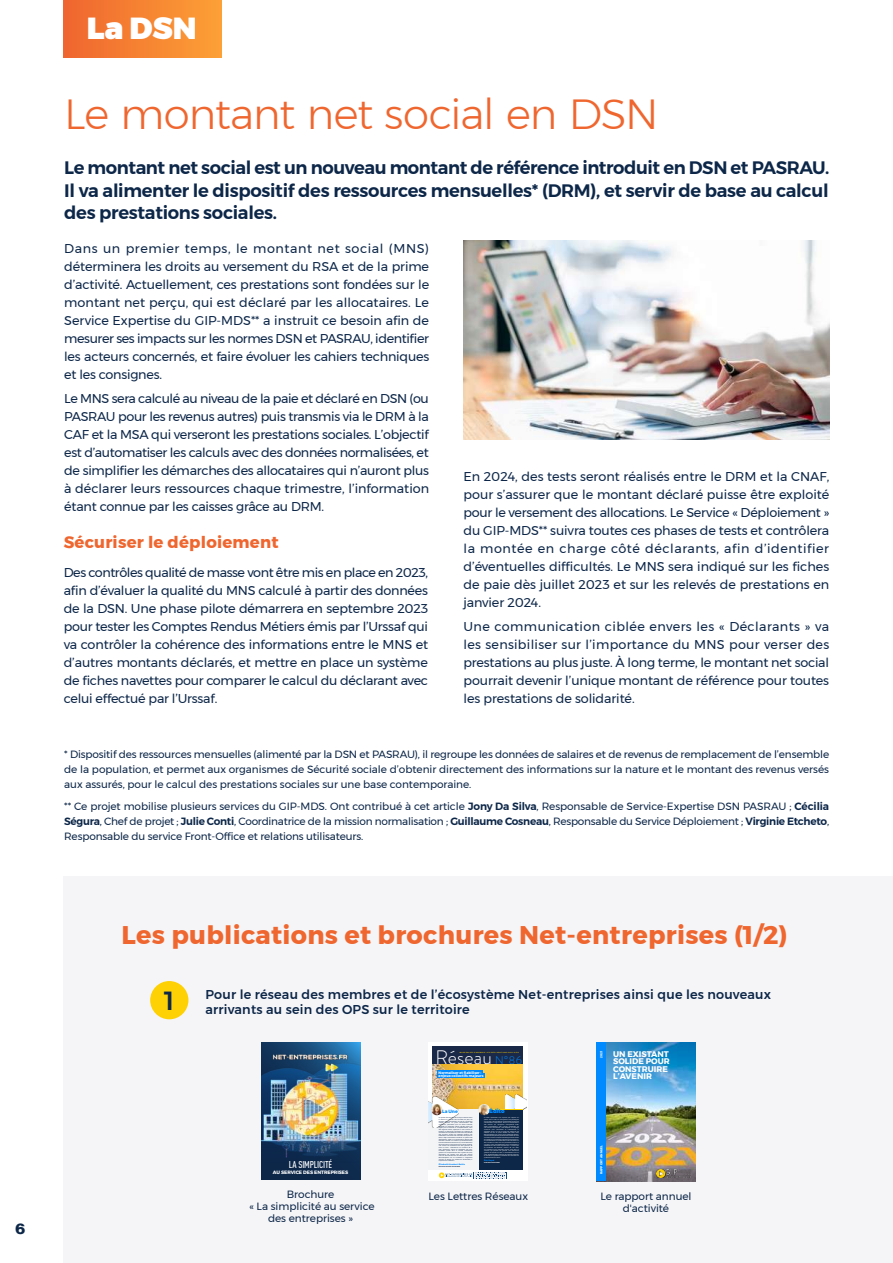
<style>
.page{position:relative;width:893px;height:1263px;background:#fff}
.page>*{position:absolute;margin:0;border:0;box-sizing:border-box;transform-origin:0 0}
.t1{font:300 42px "Montserrat V1";letter-spacing:-.025em;color:#ef662f}
.t2{font:900 30.45px "Montserrat V1";color:#fff}
.t3{font:700 25.5px "Montserrat V1";letter-spacing:.01em;color:#ef662f}
.t4{font:300 19.5px "Brandon Grotesque";letter-spacing:.01em;color:#fff}
.t5{font:600 18px/22.5px "Montserrat V1";letter-spacing:-.015em;color:#0d2749;text-align:justify}
.t6{font:700 16.5px "Montserrat V1";letter-spacing:.01em;color:#ef662f}
.t7{font:15px "N Haas Grotesk DSW02 95 Blk";color:#0d2749}
.t8{font:12.75px/18px "Montserrat V1";letter-spacing:-.015em;color:#0d2749;text-align:justify}
.t9{font:500 12.75px/15.3px "Montserrat V1";letter-spacing:.015em;color:#0d2749}
.t10{font:10.5px/15px "Montserrat V1";letter-spacing:-.005em;color:#0d2749;text-align:center}
.t11{font:500 9.75px "DIN Cond";letter-spacing:-.02em;color:#fff}
.t12{font:700 8.1px/7.5px "Montserrat V1";color:#fff}
.t13{font:900 5.55px "Montserrat V1";color:#008aff}
.t14{font:700 4.8px "Montserrat V1";letter-spacing:-.01em;color:#fff}
.t15{font:700 4.65px "Montserrat V1";color:#008aff}
.t16{font:700 3.6px/3.4px "Montserrat V1";color:#fff}
.t17{font:700 3px "Montserrat V1";color:#fff}
.t18{font:700 1.95px "Montserrat V1";color:#008aff}
.s1{font-weight:600}
.s2{font-size:11.1px;color:#008aff}
</style>
<div class="page">
<div style="left:64px;top:876px;width:829px;height:387px;background:#f5f5f7"></div>
<div style="left:150px;top:981px;width:38px;height:38px;background:#fed105;border-radius:50%"></div>
<img style="left:261px;top:1042px;width:99px;height:137px">
<div style="left:429px;top:1042px;width:99px;height:139px;background:#fff"></div>
<div style="left:433px;top:1046px;width:90px;height:18px;background:#1a2948"></div>
<img style="left:523px;top:1097px;width:4px;height:13px">
<div style="left:429px;top:1109px;width:53px;height:60px;background:#f3f4f6"></div>
<img style="left:429px;top:1101px;width:29px;height:26px">
<div style="left:480px;top:1109px;width:43px;height:60px;background:#0d2749"></div>
<img style="left:431px;top:1064px;width:92px;height:51px">
<hr style="left:437px;top:1070px;width:46px;height:4px;background:#008aff">
<hr style="left:437px;top:1074px;width:48px;height:4px;background:#008aff">
<svg style="left:439px;top:1172px;width:68px;height:7px"></svg>
<img style="left:606px;top:1042px;width:90px;height:121px">
<svg style="left:606px;top:1163px;width:90px;height:18px;background:#897d71"></svg>
<div style="left:596px;top:1042px;width:10px;height:139px;background:#008aff"></div>
<div style="left:64px;top:0;width:157px;height:57px;background:linear-gradient(to right,#ef662f,#fda036)"></div>
<img style="left:463px;top:240px;width:366px;height:199px">
<p class="t7" style="left:15px;top:1220px;width:11px">6</p>
<h2 class="t2" style="left:87px;top:3px;width:111px">La DSN</h2>
<h1 class="t1" style="left:64px;top:82px;width:596px">Le montant net social en DSN</h1>
<h3 class="t5" style="left:64px;top:157px;width:767px">Le montant net social est un nouveau montant de référence introduit en DSN et PASRAU.<br>Il va alimenter le dispositif des ressources mensuelles* (DRM), et servir de base au calcul des prestations sociales.</h3>
<p class="t8" style="left:64px;top:239px;width:367px">Dans un premier temps, le montant net social (MNS) déterminera les droits au versement du RSA et de la prime d’activité. Actuellement, ces prestations sont fondées sur le montant net perçu, qui est déclaré par les allocataires. Le Service Expertise du GIP-MDS** a instruit ce besoin afin de mesurer ses impacts sur les normes DSN et PASRAU, identifier les acteurs concernés, et faire évoluer les cahiers techniques et les consignes.</p>
<p class="t8" style="left:64px;top:389px;width:366px">Le MNS sera calculé au niveau de la paie et déclaré en DSN (ou PASRAU pour les revenus autres) puis transmis via le DRM à la CAF et la MSA qui verseront les prestations sociales. L’objectif est d’automatiser les calculs avec des données normalisées, et de simplifier les démarches des allocataires qui n’auront plus à déclarer leurs ressources chaque trimestre, l’information étant connue par les caisses grâce au DRM.</p>
<p class="t6" style="left:64px;top:529px;width:216px">Sécuriser le déploiement</p>
<p class="t8" style="left:64px;top:564px;width:366px">Des contrôles qualité de masse vont être mis en place en 2023, afin d’évaluer la qualité du MNS calculé à partir des données de la DSN. Une phase pilote démarrera en septembre 2023 pour tester les Comptes Rendus Métiers émis par l’Urssaf qui va contrôler la cohérence des informations entre le MNS et d’autres montants déclarés, et mettre en place un système de fiches navettes pour comparer le calcul du déclarant avec celui effectué par l’Urssaf.</p>
<p class="t8" style="left:463px;top:467px;width:367px">En 2024, des tests seront réalisés entre le DRM et la CNAF, pour s’assurer que le montant déclaré puisse être exploité pour le versement des allocations. Le Service « Déploiement » du GIP-MDS** suivra toutes ces phases de tests et contrôlera la montée en charge côté déclarants, afin d’identifier d’éventuelles difficultés. Le MNS sera indiqué sur les fiches de paie dès juillet 2023 et sur les relevés de prestations en janvier 2024.</p>
<p class="t8" style="left:463px;top:618px;width:367px">Une communication ciblée envers les « Déclarants » va les sensibiliser sur l’importance du MNS pour verser des prestations au plus juste. À long terme, le montant net social pourrait devenir l’unique montant de référence pour toutes les prestations de solidarité.</p>
<p class="t10" style="left:64px;top:747px;width:766px;text-align:justify">* Dispositif des ressources mensuelles (alimenté par la DSN et PASRAU), il regroupe les données de salaires et de revenus de remplacement de l’ensemble de la population, et permet aux organismes de Sécurité sociale d’obtenir directement des informations sur la nature et le montant des revenus versés aux assurés, pour le calcul des prestations sociales sur une base contemporaine.</p>
<p class="t10" style="left:64px;top:798px;width:766px;text-align:justify">** Ce projet mobilise plusieurs services du GIP-MDS. Ont contribué à cet article <span class="s1">Jony Da Silva</span>, Responsable de Service-Expertise DSN PASRAU ; <span class="s1">Cécilia Ségura</span>, Chef de projet ; <span class="s1">Julie Conti</span>, Coordinatrice de la mission normalisation ; <span class="s1">Guillaume Cosneau</span>, Responsable du Service Déploiement ; <span class="s1">Virginie Etcheto</span>, Responsable du service Front-Office et relations utilisateurs.</p>
<h3 class="t3" style="left:122px;top:914px;width:667px">Les publications et brochures Net-entreprises (1/2)</h3>
<p class="t9" style="left:164px;top:986px;width:608px;text-indent:41px">Pour le réseau des membres et de l’écosystème Net-entreprises ainsi que les nouveaux<br><sup>1</sup> arrivants au sein des OPS sur le territoire</p>
<p class="t11" style="left:289px;top:1159px;width:45px">LA SIMPLICITÉ</p>
<p class="t14" style="left:273px;top:1168px;width:77px">AU SERVICE DES ENTREPRISES</p>
<p class="t10" style="left:249px;top:1188px;width:127px;line-height:12px">Brochure<br>« La simplicité au service des entreprises »</p>
<h3 class="t4" style="left:435px;top:1044px;width:88px">Réseau <span class="s2">N°86</span></h3>
<p class="t16" style="left:439px;top:1071px;width:46px">Normaliser et fiabiliser : enjeux collectifs majeurs</p>
<p class="t15" style="left:442px;top:1107px;width:17px">La Une</p>
<p class="t18" style="left:439px;top:1162px;width:28px">Élisabeth Humbert-Bottin</p>
<p class="t13" style="left:489px;top:1106px;width:17px">Édito</p>
<p class="t18" style="left:484px;top:1159px;width:12px">Éric Hayat</p>
<p class="t10" style="left:428px;top:1189px;width:101px">Les Lettres Réseaux</p>
<p class="t17" style="left:599px;top:1058px;width:9px;rotate:-90deg">2021</p>
<p class="t12" style="left:613px;top:1050px;width:58px">UN EXISTANT<br>SOLIDE POUR<br>CONSTRUIRE<br>L’AVENIR</p>
<p class="t17" style="left:599px;top:1174px;width:31px;rotate:-90deg">RAPPORT ANNUEL</p>
<p class="t10" style="left:600px;top:1190px;width:93px;line-height:12px">Le rapport annuel d'activité</p>
</div>
